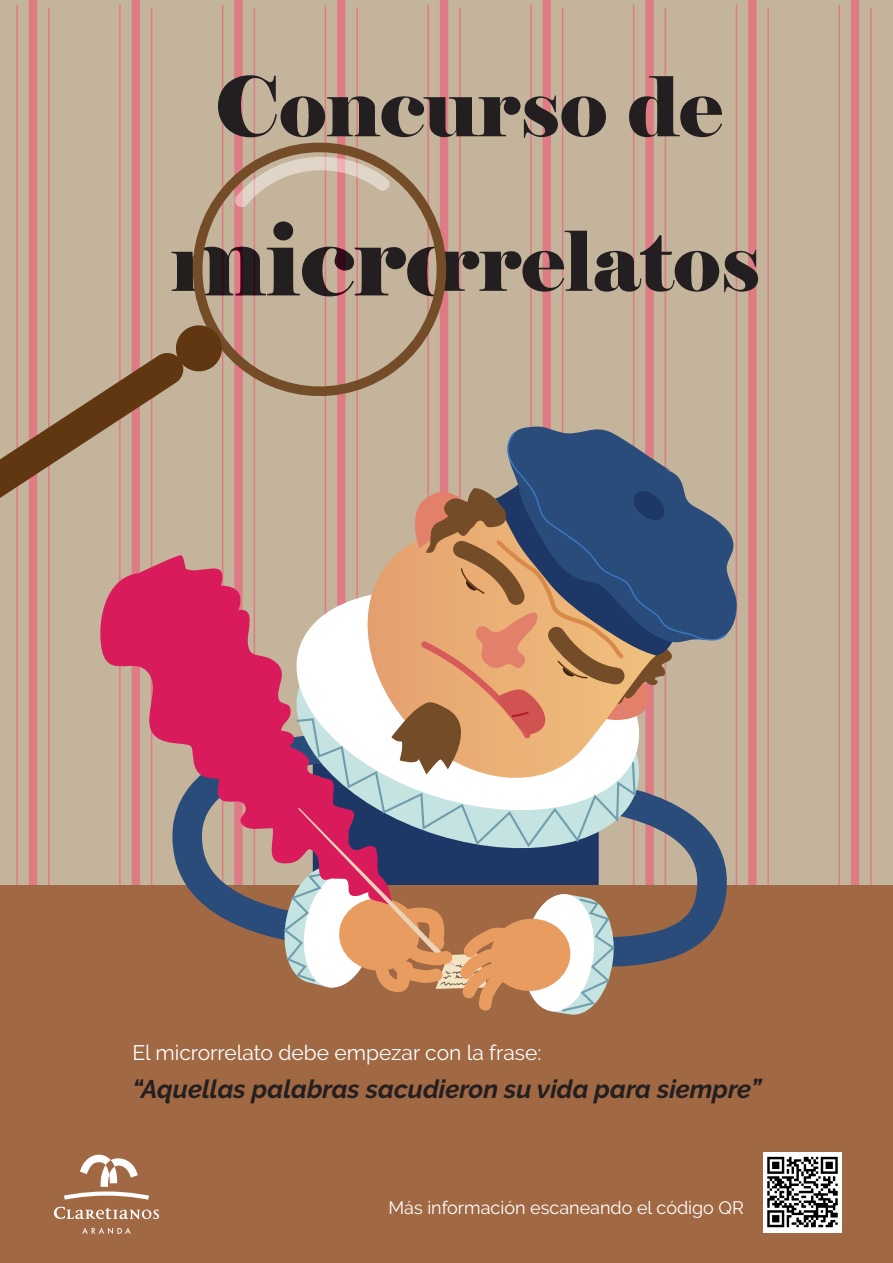
<style>
.page{position:relative;width:893px;height:1263px;background:#c3b49b}
.page>*{position:absolute;margin:0;border:0;box-sizing:border-box;transform-origin:0 0}
.t1{font:italic 700 25.5px "Raleway";color:#231f20}
.t2{font:21px "Raleway";color:#fff}
.t3{font:18px "Raleway";color:#fff}
</style>
<div class="page">
<div style="left:132px;top:0;width:8px;height:1082px;background:#df7b84"></div>
<hr style="left:119px;top:5px;width:2px;height:1081px;background:#ba1d62">
<hr style="left:151px;top:8px;width:1px;height:1081px;background:#ba1d62">
<div style="left:234px;top:0;width:9px;height:1082px;background:#df7b84"></div>
<hr style="left:222px;top:5px;width:1px;height:1081px;background:#ba1d62">
<hr style="left:254px;top:8px;width:1px;height:1081px;background:#ba1d62">
<div style="left:337px;top:0;width:8px;height:1082px;background:#df7b84"></div>
<hr style="left:325px;top:5px;width:1px;height:1081px;background:#ba1d62">
<hr style="left:356px;top:8px;width:2px;height:1081px;background:#ba1d62">
<div style="left:440px;top:0;width:8px;height:1082px;background:#df7b84"></div>
<hr style="left:427px;top:5px;width:2px;height:1081px;background:#ba1d62">
<hr style="left:459px;top:8px;width:2px;height:1081px;background:#ba1d62">
<div style="left:543px;top:0;width:8px;height:1082px;background:#df7b84"></div>
<hr style="left:530px;top:5px;width:2px;height:1081px;background:#ba1d62">
<hr style="left:562px;top:8px;width:1px;height:1081px;background:#ba1d62">
<div style="left:645px;top:0;width:9px;height:1082px;background:#df7b84"></div>
<hr style="left:633px;top:5px;width:1px;height:1081px;background:#ba1d62">
<hr style="left:665px;top:8px;width:1px;height:1081px;background:#ba1d62">
<div style="left:748px;top:0;width:8px;height:1082px;background:#df7b84"></div>
<hr style="left:736px;top:5px;width:1px;height:1081px;background:#ba1d62">
<hr style="left:767px;top:8px;width:2px;height:1081px;background:#ba1d62">
<div style="left:851px;top:0;width:8px;height:1082px;background:#df7b84"></div>
<hr style="left:838px;top:5px;width:2px;height:1081px;background:#ba1d62">
<hr style="left:870px;top:8px;width:2px;height:1081px;background:#ba1d62">
<div style="left:29px;top:0;width:8px;height:1082px;background:#df7b84"></div>
<hr style="left:16px;top:5px;width:2px;height:1081px;background:#ba1d62">
<hr style="left:48px;top:8px;width:2px;height:1081px;background:#ba1d62">
<div style="left:0;top:885px;width:893px;height:378px;background:#a16844"></div>
<svg style="left:203px;top:904px;width:77px;height:35px"></svg>
<svg style="left:617px;top:795px;width:110px;height:172px"></svg>
<svg style="left:516px;top:423px;width:222px;height:221px"></svg>
<svg style="left:393px;top:774px;width:244px;height:75px;background:#e3eae8"></svg>
<svg style="left:100px;top:554px;width:293px;height:350px"></svg>
<svg style="left:280px;top:808px;width:337px;height:207px"></svg>
<svg style="left:218px;top:75px;width:388px;height:63px"></svg>
<svg style="left:629px;top:76px;width:93px;height:61px"></svg>
<svg style="left:458px;top:221px;width:300px;height:75px"></svg>
<svg style="left:171px;top:117px;width:287px;height:304px"></svg>
<svg style="left:0;top:322px;width:225px;height:176px"></svg>
<svg style="left:391px;top:479px;width:289px;height:295px;background:#d29e76"></svg>
<svg style="left:502px;top:431px;width:226px;height:210px;background:#52617a"></svg>
<svg style="left:235px;top:157px;width:155px;height:50px"></svg>
<img style="left:764px;top:1152px;width:77px;height:80px">
<svg style="left:54px;top:1206px;width:105px;height:14px"></svg>
<svg style="left:64px;top:1154px;width:85px;height:46px"></svg>
<svg style="left:82px;top:1227px;width:49px;height:7px"></svg>
<p class="t2" style="left:132px;top:1041px;width:411px">El microrrelato debe empezar con la frase:</p>
<p class="t1" style="left:132px;top:1074px;width:630px">“Aquellas palabras sacudieron su vida para siempre”</p>
<p class="t3" style="left:388px;top:1197px;width:357px">Más información escaneando el código QR</p>
</div>
